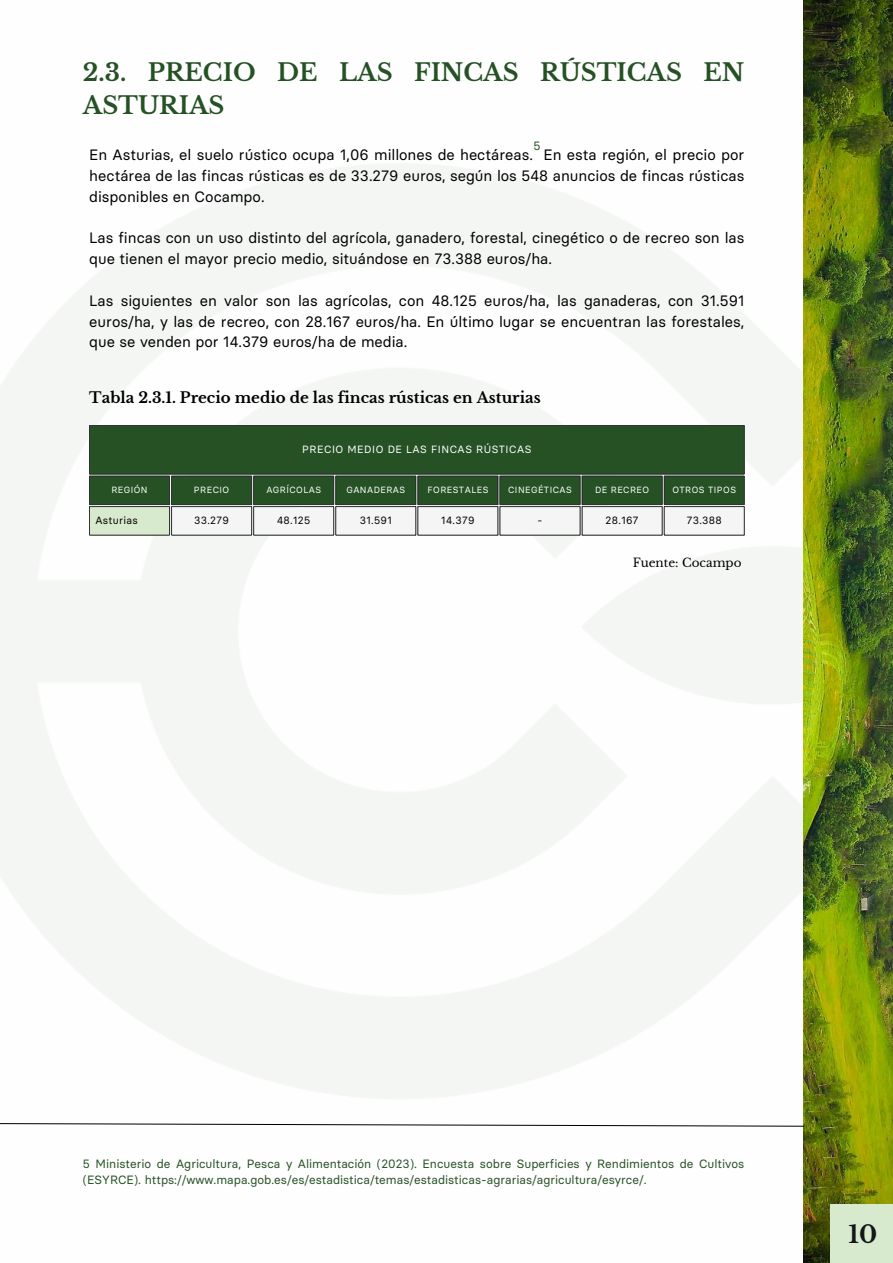
<style>
.page{position:relative;width:893px;height:1263px;background:#fff}
.page>*{position:absolute;margin:0;border:0;box-sizing:border-box;transform-origin:0 0}
.t1{font:700 24px/33.2px "Libre Baskerville";color:#255125}
.t2{font:700 24px "Libre Baskerville";color:#000}
.t3{font:15px/20.9px "Basier Circle";color:#000;text-align:justify}
.t4{font:700 15px "Libre Baskerville";color:#000}
.t5{font:12px/16.4px "Basier Circle";color:#255125}
.t6{font:12px "Libre Baskerville";color:#000}
.t7{font:10.5px "Basier Circle";letter-spacing:.03em;color:#000}
.t8{font:10.5px "Basier Circle";letter-spacing:.05em;color:#fff}
.t9{font:9px "Basier Circle";letter-spacing:.05em;color:#fff}
.s1{color:#141618}
</style>
<div class="page">
<img style="left:0;top:164px;width:803px;height:934px">
<img style="left:803px;top:0;width:90px;height:1263px">
<div style="left:830px;top:1204px;width:63px;height:59px;background:#d8eacd"></div>
<svg style="left:0;top:1123px;width:804px;height:4px"></svg>
<div style="left:89px;top:426px;width:655px;height:78px;background:#255125"></div>
<div style="left:89px;top:506px;width:81px;height:29px;background:#d8eacd"></div>
<hr style="left:89px;top:426px;width:1px;height:48px;background:#2f3132">
<hr style="left:744px;top:426px;width:1px;height:48px;background:#2f3132">
<hr style="left:89px;top:425px;width:655px;height:1px;background:#2f3132">
<hr style="left:89px;top:474px;width:655px;height:1px;background:#2f3132">
<hr style="left:89px;top:476px;width:81px;height:1px;background:#2f3132">
<hr style="left:89px;top:504px;width:81px;height:1px;background:#2f3132">
<svg style="left:89px;top:477px;width:1px;height:58px"></svg>
<hr style="left:89px;top:506px;width:81px;height:1px;background:#2f3132">
<hr style="left:89px;top:535px;width:81px;height:1px;background:#2f3132">
<hr style="left:171px;top:535px;width:81px;height:1px;background:#2f3132">
<hr style="left:253px;top:535px;width:81px;height:1px;background:#2f3132">
<hr style="left:336px;top:535px;width:80px;height:1px;background:#2f3132">
<hr style="left:418px;top:535px;width:80px;height:1px;background:#2f3132">
<hr style="left:500px;top:535px;width:80px;height:1px;background:#2f3132">
<hr style="left:582px;top:535px;width:80px;height:1px;background:#2f3132">
<svg style="left:169px;top:476px;width:576px;height:59px"></svg>
<hr style="left:664px;top:506px;width:80px;height:1px;background:#2f3132">
<hr style="left:664px;top:535px;width:80px;height:1px;background:#2f3132">
<h1 class="t1" style="left:83px;top:56px;width:663px">2.3. PRECIO DE LAS FINCAS RÚSTICAS EN<br>ASTURIAS</h1>
<p class="t5" style="left:533px;top:138px;width:9px">5</p>
<p class="t3" style="left:89px;top:144px;width:656px">En Asturias, el suelo rústico ocupa 1,06 millones de hectáreas. En esta región, el precio por hectárea de las fincas rústicas es de 33.279 euros, según los 548 anuncios de fincas rústicas disponibles en Cocampo.</p>
<p class="t3" style="left:89px;top:228px;width:656px">Las fincas con un uso distinto del agrícola, ganadero, forestal, cinegético o de recreo son las que tienen el mayor precio medio, situándose en 73.388 euros/ha.</p>
<p class="t3" style="left:89px;top:290px;width:656px">Las siguientes en valor son las agrícolas, con 48.125 euros/ha, las ganaderas, con 31.591 euros/ha, y las de recreo, con 28.167 euros/ha. En último lugar se encuentran las forestales, que se venden por 14.379 euros/ha de media.</p>
<p class="t4" style="left:89px;top:389px;width:453px">Tabla 2.3.1. Precio medio de las fincas rústicas en Asturias</p>
<p class="t8" style="left:302px;top:443px;width:231px">PRECIO MEDIO DE LAS FINCAS RÚSTICAS</p>
<p class="t9" style="left:111px;top:484px;width:38px">REGIÓN</p>
<p class="t9" style="left:194px;top:484px;width:37px">PRECIO</p>
<p class="t9" style="left:266px;top:484px;width:56px">AGRÍCOLAS</p>
<p class="t9" style="left:346px;top:484px;width:60px">GANADERAS</p>
<p class="t9" style="left:427px;top:484px;width:62px">FORESTALES</p>
<p class="t9" style="left:508px;top:484px;width:65px">CINEGÉTICAS</p>
<p class="t9" style="left:595px;top:484px;width:56px">DE RECREO</p>
<p class="t9" style="left:672px;top:484px;width:65px">OTROS TIPOS</p>
<p class="t7" style="left:95px;top:514px;width:44px">Asturias</p>
<p class="t7" style="left:194px;top:514px;width:36px">33.279</p>
<p class="t7" style="left:277px;top:514px;width:35px">48.125</p>
<p class="t7" style="left:360px;top:514px;width:34px">31.591</p>
<p class="t7" style="left:441px;top:514px;width:35px">14.379</p>
<p class="t7" style="left:537px;top:514px;width:6px">-</p>
<p class="t7" style="left:605px;top:514px;width:35px">28.167</p>
<p class="t7" style="left:686px;top:514px;width:37px">73.388</p>
<p class="t6" style="left:632px;top:555px;width:110px">Fuente: Cocampo</p>
<p class="t5" style="left:83px;top:1155px;width:663px">5 Ministerio de Agricultura, Pesca y Alimentación (2023). Encuesta sobre Superficies y Rendimientos de Cultivos (ESYRCE). https://www.mapa.gob.es/es/estadistica/temas/estadisticas-agrarias/agricultura/esyrce/.</p>
<h1 class="t2" style="left:846px;top:1213px;width:32px">1<span class="s1">1</span> 50<span class="s1">0</span></h1>
</div>
